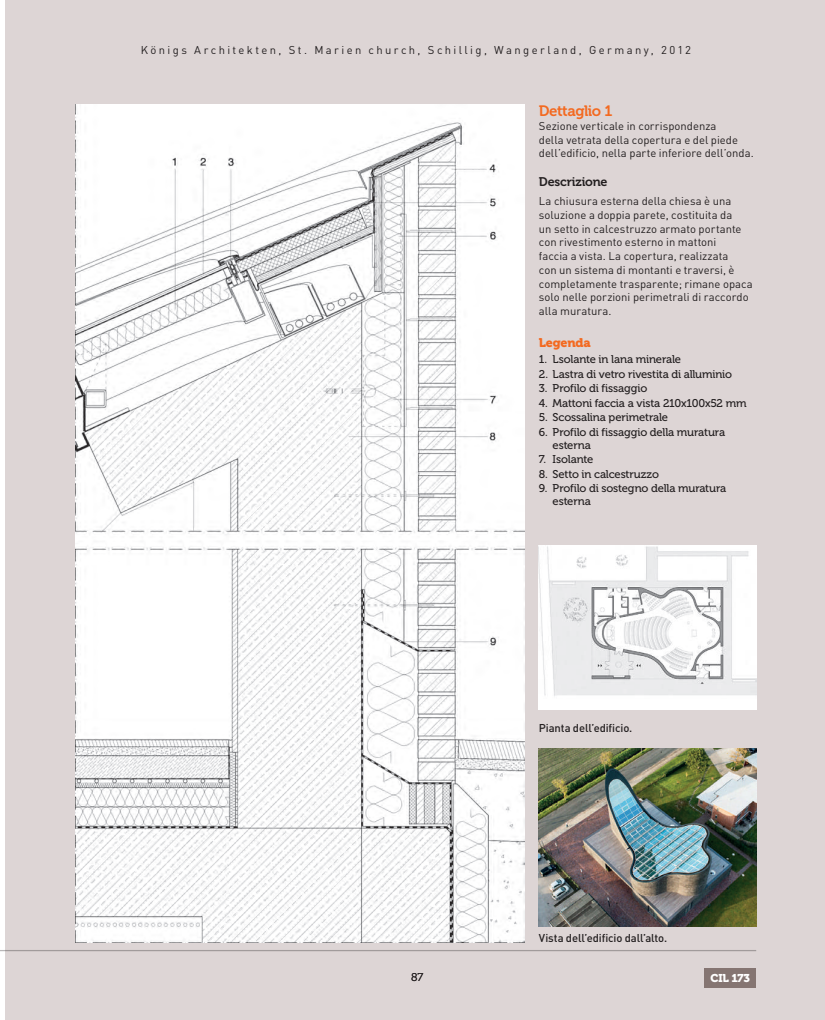
<style>
.page{position:relative;width:825px;height:1020px;background:#fff}
.page>*{position:absolute;margin:0;border:0;box-sizing:border-box;transform-origin:0 0}
.t1{font:15px "Museo 700";letter-spacing:-.035em;color:#f36a21}
.t2{font:12.5px "Museo 700";letter-spacing:-.015em;color:#231f20}
.t3{font:12.5px "Museo 900";letter-spacing:-.02em;color:#f36a21}
.t4{font:11.25px/13.8px "DINOT";color:#231f20}
.t5{font:11.25px/12.5px "Museo 500";letter-spacing:-.015em;color:#231f20}
.t6{font:11.25px "DINOT";letter-spacing:.21em;color:#231f20}
.t7{font:500 11.25px "DIN Pro";letter-spacing:-.01em;color:#231f20}
.t8{font:11.25px "Museo 900";letter-spacing:-.025em;color:#fff}
.t9{font:11.25px "Museo 300";color:#231f20}
</style>
<div class="page">
<div style="left:6px;top:0;width:819px;height:1020px;background:#ddd5d5"></div>
<hr style="left:0;top:950px;width:756px;height:1px;background:#231f20">
<div style="left:704px;top:968px;width:52px;height:19px;background:#857572"></div>
<img style="left:76px;top:105px;width:449px;height:837px">
<img style="left:539px;top:545px;width:217px;height:165px">
<img style="left:539px;top:749px;width:217px;height:177px">
<p class="t6" style="left:141px;top:43px;width:552px">Königs Architekten, St. Marien church, Schillig, Wangerland, Germany, 2012</p>
<h1 class="t1" style="left:539px;top:103px;width:75px">Dettaglio 1</h1>
<p class="t4" style="left:539px;top:118px;width:216px">Sezione verticale in corrispondenza<br>della vetrata della copertura e del piede dell’edificio, nella parte inferiore dell’onda.</p>
<p class="t2" style="left:539px;top:175px;width:70px">Descrizione</p>
<p class="t4" style="left:539px;top:194px;width:215px">La chiusura esterna della chiesa è una soluzione a doppia parete, costituita da<br>un setto in calcestruzzo armato portante con rivestimento esterno in mattoni<br>faccia a vista. La copertura, realizzata<br>con un sistema di montanti e traversi, è completamente trasparente; rimane opaca solo nelle porzioni perimetrali di raccordo alla muratura.</p>
<p class="t3" style="left:539px;top:335px;width:53px">Legenda</p>
<p class="t5" style="left:539px;top:353px;width:144px">1. Lsolante in lana minerale</p>
<p class="t5" style="left:539px;top:368px;width:195px">2. Lastra di vetro rivestita di alluminio</p>
<p class="t5" style="left:539px;top:382px;width:110px">3. Profilo di fissaggio</p>
<p class="t5" style="left:539px;top:397px;width:209px">4. Mattoni faccia a vista 210x100x52 mm</p>
<p class="t5" style="left:539px;top:411px;width:131px">5. Scossalina perimetrale</p>
<p class="t5" style="left:553px;top:426px;width:174px;text-indent:-14px">6. Profilo di fissaggio della muratura esterna</p>
<p class="t5" style="left:539px;top:453px;width:56px">7. Isolante</p>
<p class="t5" style="left:539px;top:468px;width:122px">8. Setto in calcestruzzo</p>
<p class="t5" style="left:553px;top:482px;width:175px;text-indent:-14px">9. Profilo di sostegno della muratura esterna</p>
<p class="t7" style="left:539px;top:720px;width:95px">Pianta dell’edificio.</p>
<p class="t9" style="left:411px;top:971px;width:14px">87</p>
<p class="t7" style="left:539px;top:930px;width:130px">Vista dell’edificio dall’alto.</p>
<p class="t8" style="left:711px;top:971px;width:41px">CIL 173</p>
</div>
